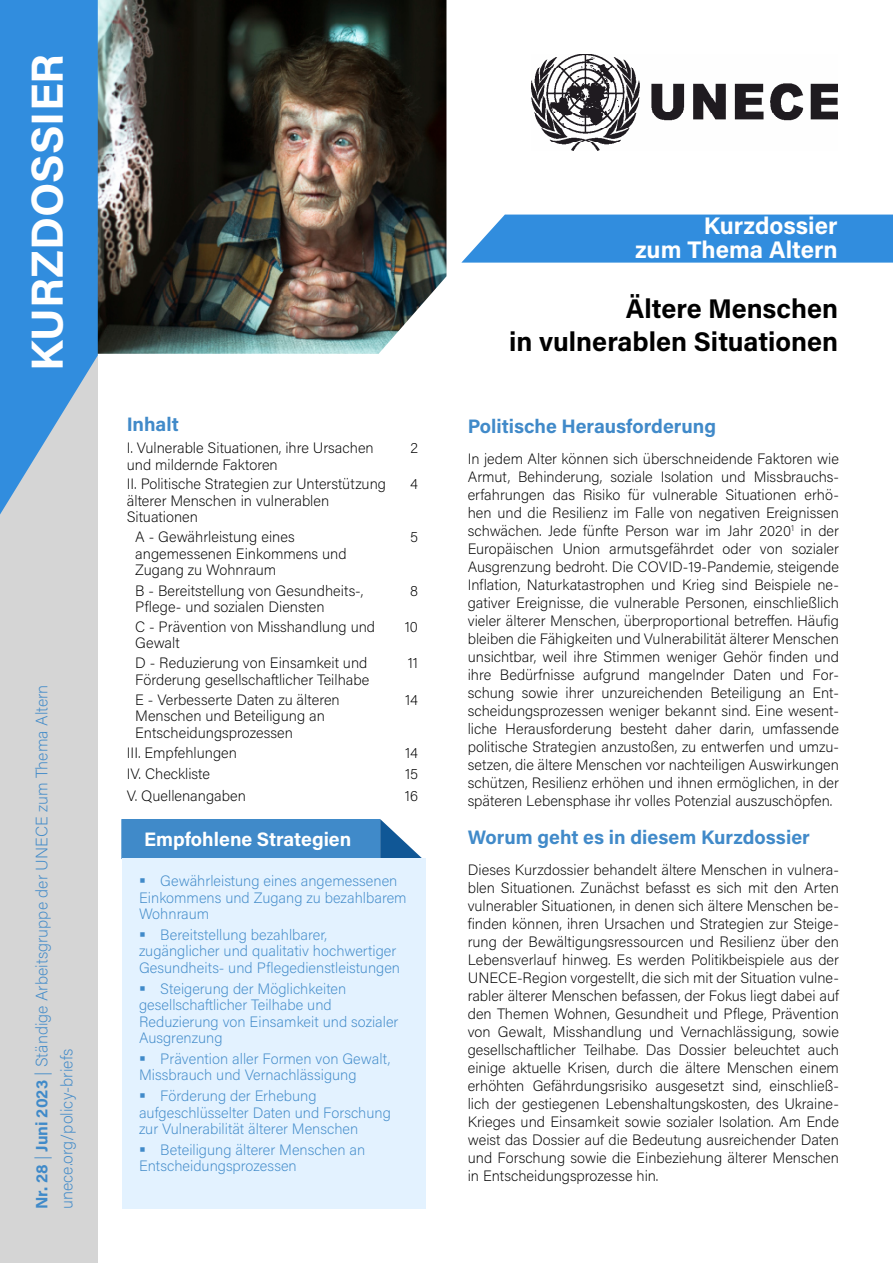
<style>
.page{position:relative;width:893px;height:1263px;background:#fff}
.page>*{position:absolute;margin:0;border:0;box-sizing:border-box;transform-origin:0 0}
.t1{font:45px "Acumin Variable Concept";color:#fff}
.t2{font:27px/33px "Acumin Variable Concept";color:#000;text-align:right}
.t3{font:24px/24px "Acumin Variable Concept";color:#fff;text-align:right}
.t4{font:19.5px "Acumin Variable Concept";color:#418ac9}
.t5{font:19.5px "Acumin Variable Concept";color:#fff}
.t6{font:16.5px "Acumin Variable Concept";color:#408ac9}
.t7{font:15px/18px "Acumin Variable Concept";color:#000}
.t8{font:15px/16.5px "Acumin Variable Concept";color:#408ac9}
</style>
<div class="page">
<div style="left:1px;top:255px;width:97px;height:1007px;background:#d5d5d5"></div>
<img style="left:98px;top:0;width:348px;height:354px">
<svg style="left:461px;top:215px;width:432px;height:48px;background:#3d93df"></svg>
<svg style="left:0;top:0;width:98px;height:514px;fill:#318dde"></svg>
<div style="left:122px;top:820px;width:257px;height:38px;background:#408ac9"></div>
<div style="left:121px;top:819px;width:259px;height:40px;border:2px solid #408ac9"></div>
<svg style="left:380px;top:819px;width:42px;height:39px"></svg>
<div style="left:122px;top:858px;width:303px;height:351px;background:#e3f2ff"></div>
<img style="left:531px;top:54px;width:307px;height:96px">
<h1 class="t1" style="left:16px;top:371px;width:318px;rotate:-90deg">KURZDOSSIER</h1>
<p class="t6" style="left:30px;top:1209px;width:526px;rotate:-90deg">Nr. 28 | Juni 2023 | Ständige Arbeitsgruppe der UNECE zum Thema Altern</p>
<p class="t6" style="left:55px;top:1209px;width:162px;rotate:-90deg">unece.org/policy-briefs</p>
<h3 class="t4" style="left:127px;top:411px;width:54px">Inhalt</h3>
<p class="t7" style="left:127px;top:439px;width:249px;line-height:16.5px">I. Vulnerable Situationen, ihre Ursachen und mildernde Faktoren</p>
<p class="t7" style="left:410px;top:438px;width:9px">2</p>
<p class="t7" style="left:127px;top:475px;width:261px;line-height:16.5px">II. Politische Strategien zur Unterstützung älterer Menschen in vulnerablen<br>Situationen</p>
<p class="t7" style="left:410px;top:475px;width:9px">4</p>
<p class="t7" style="left:135px;top:528px;width:213px;line-height:16.5px">A - Gewährleistung eines angemessenen Einkommens und<br>Zugang zu Wohnraum</p>
<p class="t7" style="left:410px;top:527px;width:9px">5</p>
<p class="t7" style="left:135px;top:582px;width:230px;line-height:16.5px">B - Bereitstellung von Gesundheits-,<br>Pflege- und sozialen Diensten</p>
<p class="t7" style="left:410px;top:581px;width:9px">8</p>
<p class="t7" style="left:135px;top:618px;width:241px;line-height:16.5px">C - Prävention von Misshandlung und<br>Gewalt</p>
<p class="t7" style="left:405px;top:617px;width:15px">10</p>
<p class="t7" style="left:135px;top:654px;width:236px;line-height:16.5px">D - Reduzierung von Einsamkeit und<br>Förderung gesellschaftlicher Teilhabe</p>
<p class="t7" style="left:408px;top:653px;width:12px">11</p>
<p class="t7" style="left:135px;top:691px;width:206px;line-height:16.5px">E - Verbesserte Daten zu älteren<br>Menschen und Beteiligung an<br>Entscheidungsprozessen</p>
<p class="t7" style="left:405px;top:690px;width:14px">14</p>
<p class="t7" style="left:127px;top:743px;width:112px">III. Empfehlungen</p>
<p class="t7" style="left:405px;top:743px;width:14px">14</p>
<p class="t7" style="left:127px;top:765px;width:85px">IV. Checkliste</p>
<p class="t7" style="left:405px;top:765px;width:15px">15</p>
<p class="t7" style="left:127px;top:786px;width:121px">V. Quellenangaben</p>
<p class="t7" style="left:405px;top:786px;width:15px">16</p>
<h3 class="t5" style="left:144px;top:826px;width:209px">Empfohlene Strategien</h3>
<p class="t8" style="left:139px;top:872px;width:269px;text-indent:21px">Gewährleistung eines angemessenen<br>Einkommens und Zugang zu bezahlbarem<br>Wohnraum</p>
<p class="t8" style="left:139px;top:926px;width:263px;text-indent:21px">Bereitstellung bezahlbarer, zugänglicher und qualitativ hochwertiger<br>Gesundheits- und Pflegedienstleistungen</p>
<p class="t8" style="left:139px;top:979px;width:261px;text-indent:21px">Steigerung der Möglichkeiten gesellschaftlicher Teilhabe und<br>Reduzierung von Einsamkeit und sozialer<br>Ausgrenzung</p>
<p class="t8" style="left:139px;top:1050px;width:253px;text-indent:21px">Prävention aller Formen von Gewalt,<br>Missbrauch und Vernachlässigung</p>
<p class="t8" style="left:139px;top:1087px;width:253px;text-indent:21px">Förderung der Erhebung aufgeschlüsselter Daten und Forschung zur Vulnerabilität älterer Menschen</p>
<p class="t8" style="left:139px;top:1141px;width:228px;text-indent:21px">Beteiligung älterer Menschen an<br>Entscheidungsprozessen</p>
<h3 class="t3" style="left:635px;top:213px;width:204px">Kurzdossier<br>zum Thema Altern</h3>
<h2 class="t2" style="left:509px;top:291px;width:330px">Ältere Menschen<br>in vulnerablen Situationen</h2>
<h3 class="t4" style="left:468px;top:413px;width:250px">Politische Herausforderung</h3>
<p class="t7" style="left:468px;top:449px;width:373px;text-align:justify">In jedem Alter können sich überschneidende Faktoren wie Armut, Behinderung, soziale Isolation und Missbrauchs&shy;erfahrungen das Risiko für vulnerable Situationen erhö&shy;hen und die Resilienz im Falle von negativen Ereignissen schwächen. Jede fünfte Person war im Jahr 2020<sup>1</sup> in der Europäischen Union armutsgefährdet oder von sozialer Ausgrenzung bedroht. Die COVID-19-Pandemie, steigende Inflation, Naturkatastrophen und Krieg sind Beispiele ne&shy;gativer Ereignisse, die vulnerable Personen, einschließlich vieler älterer Menschen, überproportional betreffen. Häufig bleiben die Fähigkeiten und Vulnerabilität älterer Menschen unsichtbar, weil ihre Stimmen weniger Gehör finden und ihre Bedürfnisse aufgrund mangelnder Daten und For&shy;schung sowie ihrer unzureichenden Beteiligung an Ent&shy;scheidungsprozessen weniger bekannt sind. Eine wesent&shy;liche Herausforderung besteht daher darin, umfassende politische Strategien anzustoßen, zu entwerfen und umzu&shy;setzen, die ältere Menschen vor nachteiligen Auswirkungen schützen, Resilienz erhöhen und ihnen ermöglichen, in der späteren Lebensphase ihr volles Potenzial auszuschöpfen.</p>
<h3 class="t4" style="left:468px;top:824px;width:344px">Worum geht es in diesem Kurzdossier</h3>
<p class="t7" style="left:468px;top:860px;width:373px;text-align:justify">Dieses Kurzdossier behandelt ältere Menschen in vulnera&shy;blen Situationen. Zunächst befasst es sich mit den Arten vulnerabler Situationen, in denen sich ältere Menschen be&shy;finden können, ihren Ursachen und Strategien zur Steige&shy;rung der Bewältigungsressourcen und Resilienz über den Lebensverlauf hinweg. Es werden Politikbeispiele aus der UNECE-Region vorgestellt, die sich mit der Situation vulne&shy;rabler älterer Menschen befassen, der Fokus liegt dabei auf den Themen Wohnen, Gesundheit und Pflege, Prävention von Gewalt, Misshandlung und Vernachlässigung, sowie gesellschaftlicher Teilhabe. Das Dossier beleuchtet auch einige aktuelle Krisen, durch die ältere Menschen einem erhöhten Gefährdungsrisiko ausgesetzt sind, einschließ&shy;lich der gestiegenen Lebenshaltungskosten, des Ukraine-Krieges und Einsamkeit sowie sozialer Isolation. Am Ende weist das Dossier auf die Bedeutung ausreichender Daten und Forschung sowie die Einbeziehung älterer Menschen in Entscheidungsprozesse hin.</p>
</div>
